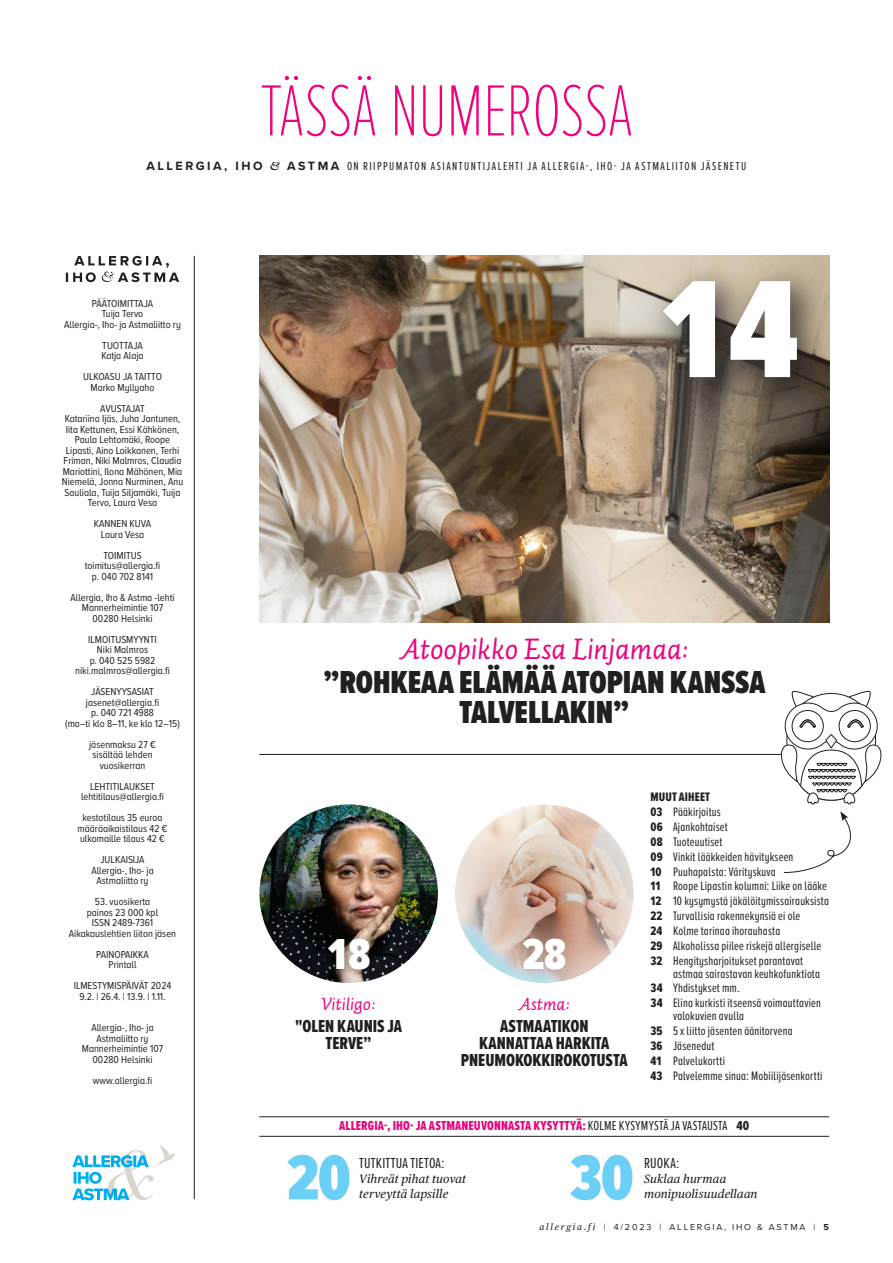
<style>
.page{position:relative;width:893px;height:1263px;background:#fff}
.page>*{position:absolute;margin:0;border:0;box-sizing:border-box;transform-origin:0 0}
.t1{font:900 143.85px "Proxima Nova Ex Cn";color:#fff}
.t2{font:100 75px "Proxima Nova Ex Cn";letter-spacing:-.015em;color:#ed0280}
.t3{font:900 66px "Proxima Nova Ex Cn";color:#6bcff6}
.t4{font:900 45px "Proxima Nova Ex Cn";color:#fff}
.SIS_-_päänosto_otsikko{font:900 33px/30px "Proxima Nova Ex Cn";color:#231f20;text-align:center}
.SIS_-_päänosto_yläotsikko{font:30px "Auto Pro Regular Italic 2";letter-spacing:-.005em;color:#ed0280}
.SIS_-_2__nosto_otsikko{font:18px/17.1px "Proxima Nova Ex Cn Extrabld";color:#231f20;text-align:center}
.SIS_-_2__nosto_yläotsikko{font:18px "Auto Pro Regular Italic 2";color:#ed0280}
.SIS_-_alanosto_otsikko{font:15px "Proxima Nova Ex Cn";letter-spacing:.01em;color:#231f20}
.SIS_-_neuvontanostot{font:13.5px "Proxima Nova Ex Cn Extrabld";letter-spacing:.01em;color:#ed0280}
.SIS_-_lista{font:12.75px/12.8px "Proxima Nova Ex Cn";letter-spacing:.015em;color:#231f20}
.SIS_-_lista-2{font:12.75px "Proxima Nova Ex Cn Extrabld";letter-spacing:.01em;color:#231f20}
.t5{font:12px "Proxima Nova Ex Cn";letter-spacing:.115em;color:#231f20}
.SIS_-_alanosto_alaotsikko{font:italic 12px/15px "Publico Text";letter-spacing:.005em;color:#231f20}
.SIS_-_apina_L{font:10.5px/10.5px "Proxima Nova Cond";color:#231f20;text-align:center}
.t6{font:9px "Proxima Nova";letter-spacing:.2em;color:#231f20}
.s1{font-family:"Proxima Nova";font-weight:700;font-size:12.45px}
.s2{font-family:"Freight Disp Pro";font-weight:700;font-style:italic;font-size:12.45px}
.s3{font-family:"Proxima Nova Ex Cn Extrabld"}
.s4{font-family:"Proxima Nova Ex Cn";color:#231f20}
.s5{color:#231f20}
.s6{font-family:"Publico Text";font-style:italic}
.s7{font-weight:700}
</style>
<div class="page">
<img style="left:259px;top:804px;width:179px;height:179px;border-radius:89px">
<img style="left:455px;top:804px;width:179px;height:179px">
<hr style="left:194px;top:256px;width:1px;height:943px;background:#231f20">
<hr style="left:259px;top:1116px;width:570px;height:1px;background:#231f20">
<hr style="left:259px;top:1136px;width:570px;height:1px;background:#231f20">
<svg style="left:72px;top:1145px;width:104px;height:55px"></svg>
<img style="left:259px;top:255px;width:570px;height:368px">
<hr style="left:259px;top:754px;width:570px;height:1px;background:#231f20">
<div style="left:323px;top:932px;width:59px;height:49px;background:#231f20;opacity:.27"></div>
<div style="left:645px;top:261px;width:191px;height:155px;background:#231f20;opacity:.75"></div>
<svg style="left:66px;top:256px;width:113px;height:26px"></svg>
<svg style="left:783px;top:811px;width:68px;height:62px"></svg>
<svg style="left:778px;top:690px;width:104px;height:115px"></svg>
<p class="t2" style="left:261px;top:56px;width:373px">TÄSSÄ NUMEROSSA</p>
<p class="t5" style="left:147px;top:157px;width:601px"><span class="s1">ALLERGIA, IHO</span> <span class="s2">&amp;</span> <span class="s1">ASTMA</span> ON RIIPPUMATON ASIANTUNTIJALEHTI JA ALLERGIA-, IHO- JA ASTMALIITON JÄSENETU</p>
<p class="SIS_-_apina_L" style="left:92px;top:298px;width:63px">PÄÄTOIMITTAJA</p>
<p class="SIS_-_apina_L" style="left:102px;top:308px;width:43px">Tuija Tervo</p>
<p class="SIS_-_apina_L" style="left:64px;top:319px;width:118px">Allergia-, Iho- ja Astmaliitto ry</p>
<p class="SIS_-_apina_L" style="left:102px;top:340px;width:42px">TUOTTAJA</p>
<p class="SIS_-_apina_L" style="left:101px;top:350px;width:44px">Katja Alaja</p>
<p class="SIS_-_apina_L" style="left:83px;top:371px;width:80px">ULKOASU JA TAITTO</p>
<p class="SIS_-_apina_L" style="left:91px;top:382px;width:65px">Marko Myllyaho</p>
<p class="SIS_-_apina_L" style="left:100px;top:403px;width:46px">AVUSTAJAT</p>
<p class="SIS_-_apina_L" style="left:62px;top:413px;width:123px">Katariina Ijäs, Juha Jantunen,<br>Iita Kettunen, Essi Kähkönen,<br>Paula Lehtomäki, Roope<br>Lipasti, Aino Loikkanen, Terhi<br>Friman, Niki Malmros, Claudia<br>Mariottini, Ilona Mähönen, Mia<br>Niemelä, Jonna Nurminen, Anu<br>Sauliala, Tuija Siljamäki, Tuija<br>Tervo, Laura Vesa</p>
<p class="SIS_-_apina_L" style="left:94px;top:518px;width:59px">KANNEN KUVA</p>
<p class="SIS_-_apina_L" style="left:101px;top:529px;width:45px">Laura Vesa</p>
<p class="SIS_-_apina_L" style="left:103px;top:550px;width:40px">TOIMITUS</p>
<p class="SIS_-_apina_L" style="left:85px;top:560px;width:77px">toimitus@allergia.fi</p>
<p class="SIS_-_apina_L" style="left:92px;top:571px;width:63px">p. 040 702 8141</p>
<p class="SIS_-_apina_L" style="left:70px;top:592px;width:106px">Allergia, Iho &amp; Astma -lehti</p>
<p class="SIS_-_apina_L" style="left:82px;top:602px;width:83px">Mannerheimintie 107</p>
<p class="SIS_-_apina_L" style="left:93px;top:613px;width:61px">00280 Helsinki</p>
<p class="SIS_-_apina_L" style="left:88px;top:634px;width:70px">ILMOITUSMYYNTI</p>
<p class="SIS_-_apina_L" style="left:97px;top:644px;width:53px">Niki Malmros</p>
<p class="SIS_-_apina_L" style="left:90px;top:655px;width:67px">p. 040 525 5982</p>
<p class="SIS_-_apina_L" style="left:75px;top:665px;width:96px">niki.malmros@allergia.fi</p>
<p class="SIS_-_apina_L" style="left:91px;top:686px;width:64px">JÄSENYYSASIAT</p>
<p class="SIS_-_apina_L" style="left:86px;top:697px;width:75px">jasenet@allergia.fi</p>
<p class="SIS_-_apina_L" style="left:91px;top:707px;width:64px">p. 040 721 4988</p>
<p class="SIS_-_apina_L" style="left:65px;top:718px;width:116px">(ma–ti klo 8–11, ke klo 12–15)</p>
<p class="SIS_-_apina_L" style="left:89px;top:739px;width:68px">jäsenmaksu 27 €</p>
<p class="SIS_-_apina_L" style="left:93px;top:749px;width:62px">sisältää lehden vuosikerran</p>
<p class="SIS_-_apina_L" style="left:90px;top:781px;width:66px">LEHTITILAUKSET</p>
<p class="SIS_-_apina_L" style="left:81px;top:791px;width:85px">lehtitilaus@allergia.fi</p>
<p class="SIS_-_apina_L" style="left:83px;top:812px;width:82px">kestotilaus 35 euroa</p>
<p class="SIS_-_apina_L" style="left:78px;top:823px;width:91px">määräaikaistilaus 42 €</p>
<p class="SIS_-_apina_L" style="left:80px;top:833px;width:87px">ulkomaille tilaus 42 €</p>
<p class="SIS_-_apina_L" style="left:100px;top:854px;width:46px">JULKAISIJA</p>
<p class="SIS_-_apina_L" style="left:91px;top:865px;width:64px">Allergia-, Iho- ja<br>Astmaliitto ry</p>
<p class="SIS_-_apina_L" style="left:95px;top:896px;width:57px">53. vuosikerta</p>
<p class="SIS_-_apina_L" style="left:87px;top:907px;width:73px">painos 23 000 kpl</p>
<p class="SIS_-_apina_L" style="left:92px;top:917px;width:63px">ISSN 2489-7361</p>
<p class="SIS_-_apina_L" style="left:69px;top:928px;width:109px">Aikakauslehtien liiton jäsen</p>
<p class="SIS_-_apina_L" style="left:96px;top:949px;width:54px">PAINOPAIKKA</p>
<p class="SIS_-_apina_L" style="left:109px;top:959px;width:29px">Printall</p>
<p class="SIS_-_apina_L" style="left:74px;top:980px;width:99px">ILMESTYMISPÄIVÄT 2024</p>
<p class="SIS_-_apina_L" style="left:79px;top:991px;width:88px">9.2. | 26.4. | 13.9. | 1.11.</p>
<p class="SIS_-_apina_L" style="left:91px;top:1022px;width:64px">Allergia-, Iho- ja<br>Astmaliitto ry</p>
<p class="SIS_-_apina_L" style="left:82px;top:1043px;width:83px">Mannerheimintie 107</p>
<p class="SIS_-_apina_L" style="left:93px;top:1054px;width:61px">00280 Helsinki</p>
<p class="SIS_-_apina_L" style="left:93px;top:1075px;width:61px">www.allergia.fi</p>
<p class="t1" style="left:658px;top:225px;width:143px">14</p>
<p class="SIS_-_päänosto_yläotsikko" style="left:400px;top:628px;width:291px">Atoopikko Esa Linjamaa:</p>
<p class="SIS_-_päänosto_otsikko" style="left:323px;top:667px;width:444px">”ROHKEAA ELÄMÄÄ ATOPIAN KANSSA<br>TALVELLAKIN”</p>
<p class="t4" style="left:327px;top:921px;width:46px">18</p>
<p class="t4" style="left:522px;top:921px;width:46px">28</p>
<p class="SIS_-_2__nosto_yläotsikko" style="left:322px;top:992px;width:55px">Vitiligo:</p>
<p class="SIS_-_2__nosto_otsikko" style="left:295px;top:1017px;width:108px">"OLEN KAUNIS JA<br>TERVE”</p>
<p class="SIS_-_2__nosto_yläotsikko" style="left:519px;top:992px;width:53px">Astma:</p>
<p class="SIS_-_2__nosto_otsikko" style="left:461px;top:1017px;width:168px">ASTMAATIKON<br>KANNATTAA HARKITA<br>PNEUMOKOKKIROKOTUSTA</p>
<p class="SIS_-_lista-2" style="left:650px;top:788px;width:61px">MUUT AIHEET</p>
<p class="SIS_-_lista" style="left:650px;top:805px;width:72px"><span class="s3">03</span> Pääkirjoitus</p>
<p class="SIS_-_lista" style="left:650px;top:820px;width:79px"><span class="s3">06</span> Ajankohtaiset</p>
<p class="SIS_-_lista" style="left:650px;top:835px;width:73px"><span class="s3">08</span> Tuoteuutiset</p>
<p class="SIS_-_lista" style="left:650px;top:849px;width:144px"><span class="s3">09</span> Vinkit lääkkeiden hävitykseen</p>
<p class="SIS_-_lista" style="left:650px;top:864px;width:127px"><span class="s3">10</span> Puuhapalsta: Värityskuva</p>
<p class="SIS_-_lista" style="left:650px;top:879px;width:178px"><span class="s3">11</span> Roope Lipastin kolumni: Liike on lääke</p>
<p class="SIS_-_lista" style="left:650px;top:894px;width:180px"><span class="s3">12</span> 10 kysymystä jäkälöitymissairauksista</p>
<p class="SIS_-_lista" style="left:650px;top:909px;width:151px"><span class="s3">22</span> Turvallisia rakennekynsiä ei ole</p>
<p class="SIS_-_lista" style="left:650px;top:924px;width:131px"><span class="s3">24</span> Kolme tarinaa ihorauhasta</p>
<p class="SIS_-_lista" style="left:650px;top:939px;width:172px"><span class="s3">29</span> Alkoholissa piilee riskejä allergiselle</p>
<p class="SIS_-_lista" style="left:673px;top:954px;width:148px;text-indent:-23px"><span class="s3">32</span> Hengitysharjoitukset parantavat astmaa sairastavan keuhkofunktiota</p>
<p class="SIS_-_lista" style="left:650px;top:981px;width:91px"><span class="s3">34</span> Yhdistykset mm.</p>
<p class="SIS_-_lista" style="left:673px;top:996px;width:149px;text-indent:-23px"><span class="s3">34</span> Elina kurkisti itseensä voimauttavien valokuvien avulla</p>
<p class="SIS_-_lista" style="left:650px;top:1024px;width:144px"><span class="s3">35</span> 5 x liitto jäsenten äänitorvena</p>
<p class="SIS_-_lista" style="left:650px;top:1039px;width:65px"><span class="s3">36</span> Jäsenedut</p>
<p class="SIS_-_lista" style="left:650px;top:1054px;width:76px"><span class="s3">41</span> Palvelukortti</p>
<p class="SIS_-_lista" style="left:650px;top:1068px;width:173px"><span class="s3">43</span> Palvelemme sinua: Mobiilijäsenkortti</p>
<p class="SIS_-_neuvontanostot" style="left:339px;top:1116px;width:411px">ALLERGIA-, IHO- JA ASTMANEUVONNASTA KYSYTTYÄ: <span class="s4">KOLME KYSYMYSTÄ JA VASTAUSTA</span> <span class="s5">40</span></p>
<p class="t3" style="left:286px;top:1129px;width:66px">20</p>
<p class="t3" style="left:569px;top:1129px;width:66px">30</p>
<p class="SIS_-_alanosto_otsikko" style="left:359px;top:1152px;width:87px">TUTKITTUA TIETOA:</p>
<p class="SIS_-_alanosto_alaotsikko" style="left:359px;top:1170px;width:108px">Vihreät pihat tuovat terveyttä lapsille</p>
<p class="SIS_-_alanosto_otsikko" style="left:644px;top:1152px;width:37px">RUOKA:</p>
<p class="SIS_-_alanosto_alaotsikko" style="left:644px;top:1170px;width:115px">Suklaa hurmaa monipuolisuudellaan</p>
<p class="t6" style="left:539px;top:1220px;width:291px"><span class="s6">allergia.fi</span> | 4/2023 | ALLERGIA, IHO &amp; ASTMA | <span class="s7">5</span></p>
</div>
